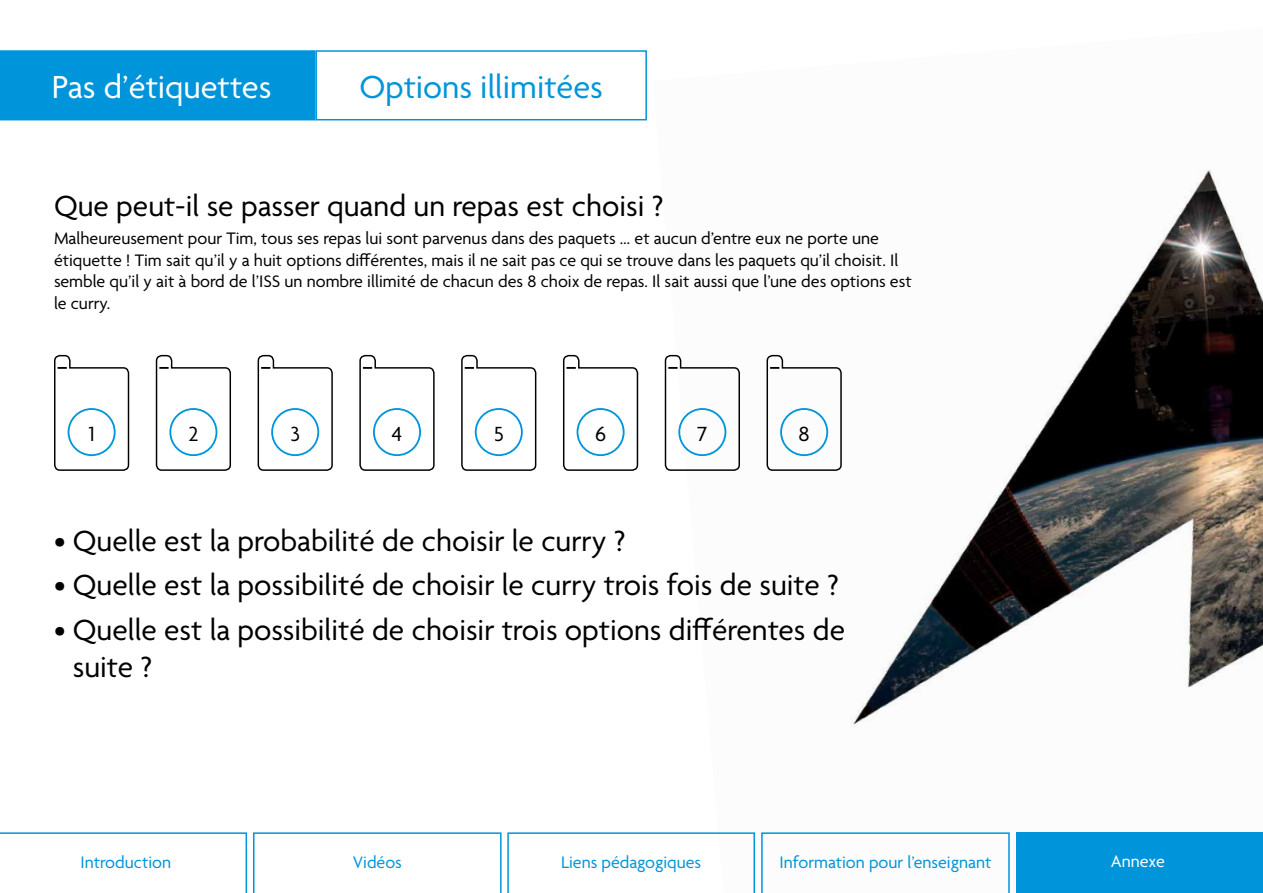
<style>
.page{position:relative;width:1263px;height:893px;background:#fff}
.page>*{position:absolute;margin:0;border:0;box-sizing:border-box;transform-origin:0 0}
.t1{font:34.5px "Agenda";color:#0095da}
.t2{font:34.5px "Agenda";color:#fff}
.t3{font:31.5px/37.8px "Agenda";color:#000}
.t4{font:22.2px "Agenda";color:#000}
.t5{font:18px/21.6px "Agenda";color:#000}
.t6{font:18px "Agenda";color:#0095da}
.t7{font:18px "Agenda";color:#fff}
</style>
<div class="page">
<img style="left:903px;top:170px;width:360px;height:468px">
<img style="left:755px;top:638px;width:508px;height:255px">
<div style="left:1017px;top:832px;width:246px;height:61px;background:#0095da"></div>
<svg style="left:0;top:832px;width:247px;height:61px"></svg>
<svg style="left:253px;top:832px;width:502px;height:61px"></svg>
<svg style="left:761px;top:832px;width:249px;height:61px"></svg>
<div style="left:0;top:51px;width:315px;height:69px;background:#0095da"></div>
<div style="left:0;top:50px;width:315px;height:70px;border:2px solid #0095da"></div>
<svg style="left:54px;top:354px;width:76px;height:117px"></svg>
<svg style="left:155px;top:354px;width:76px;height:117px"></svg>
<svg style="left:257px;top:354px;width:76px;height:117px"></svg>
<svg style="left:359px;top:354px;width:76px;height:117px"></svg>
<svg style="left:461px;top:354px;width:76px;height:117px"></svg>
<svg style="left:563px;top:354px;width:76px;height:117px"></svg>
<svg style="left:664px;top:354px;width:76px;height:117px"></svg>
<svg style="left:766px;top:354px;width:76px;height:117px"></svg>
<div style="left:315px;top:50px;width:332px;height:70px;border:2px solid #0095da"></div>
<h1 class="t2" style="left:52px;top:68px;width:221px">Pas d’étiquettes</h1>
<h1 class="t1" style="left:359px;top:68px;width:245px">Options illimitées</h1>
<h2 class="t3" style="left:54px;top:189px;width:611px">Que peut-il se passer quand un repas est choisi ?</h2>
<p class="t5" style="left:54px;top:229px;width:859px">Malheureusement pour Tim, tous ses repas lui sont parvenus dans des paquets … et aucun d’entre eux ne porte une étiquette ! Tim sait qu’il y a huit options différentes, mais il ne sait pas ce qui se trouve dans les paquets qu’il choisit. Il semble qu’il y ait à bord de l’ISS un nombre illimité de chacun des 8 choix de repas. Il sait aussi que l’une des options est le curry.</p>
<p class="t4" style="left:89px;top:421px;width:7px">1</p>
<p class="t4" style="left:188px;top:421px;width:12px">2</p>
<p class="t4" style="left:290px;top:421px;width:11px">3</p>
<p class="t4" style="left:392px;top:421px;width:12px">4</p>
<p class="t4" style="left:494px;top:421px;width:12px">5</p>
<p class="t4" style="left:595px;top:421px;width:13px">6</p>
<p class="t4" style="left:697px;top:421px;width:11px">7</p>
<p class="t4" style="left:798px;top:421px;width:13px">8</p>
<h2 class="t3" style="left:54px;top:524px;width:573px">• Quelle est la probabilité de choisir le curry ?</h2>
<h2 class="t3" style="left:54px;top:568px;width:786px">• Quelle est la possibilité de choisir le curry trois fois de suite ?</h2>
<h2 class="t3" style="left:73px;top:612px;width:774px;text-indent:-19px">• Quelle est la possibilité de choisir trois options différentes de suite ?</h2>
<p class="t6" style="left:81px;top:853px;width:92px">Introduction</p>
<p class="t6" style="left:353px;top:853px;width:51px">Vidéos</p>
<p class="t6" style="left:561px;top:853px;width:142px">Liens pédagogiques</p>
<p class="t6" style="left:779px;top:853px;width:213px">Information pour l’enseignant</p>
<p class="t7" style="left:1111px;top:851px;width:56px">Annexe</p>
</div>
